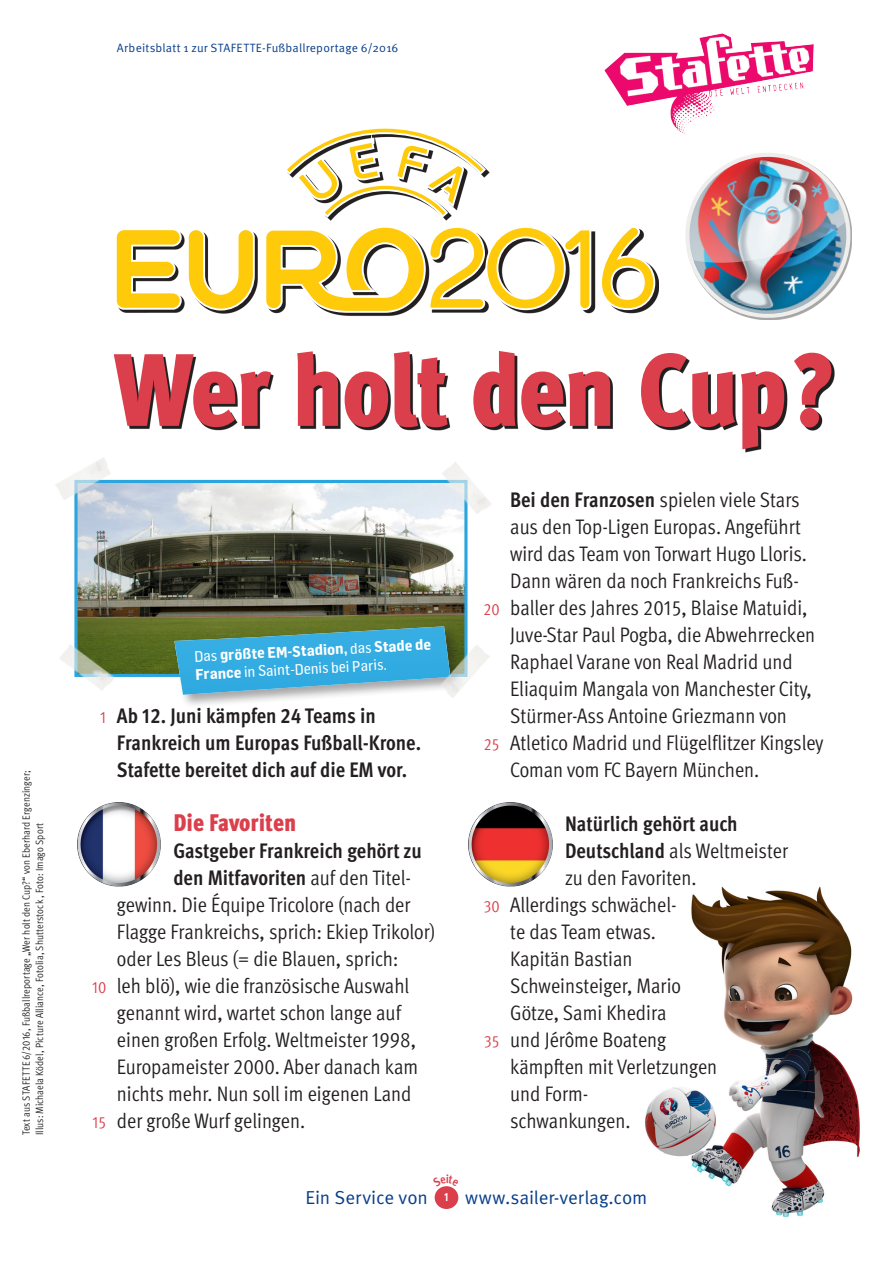
<style>
.page{position:relative;width:893px;height:1263px;background:#fff}
.page>*{position:absolute;margin:0;border:0;box-sizing:border-box;transform-origin:0 0}
.Soccer_Headline{font:900 102.75px "Meta Cond OT";letter-spacing:-.025em;color:#da3f4b}
.Soccer_ZwiHead{font:900 24px "Meta Cond OT";color:#da3f4b}
.Soccer_Copy{font:21px/27px "Meta Cond OT";color:#231f20}
.Soccer_Vorspann{font:700 21px/27px "Meta Cond OT";color:#231f20}
.Soccer_Copy-2{font:700 21px "Meta Cond OT";color:#231f20}
.Wasserzeiche{font:18.75px "Meta OT";letter-spacing:-.005em;color:#083e89}
.Soccer_Copy_Zeilenzä{font:16.5px "Meta Cond OT";color:#da3f4b}
.Headline{font:700 15px/18px "Flama Semicond";color:#fff}
.Wasserzeiche-2{font:12px "Meta OT";letter-spacing:.015em;color:#083e89}
.t1{font:700 12px "Meta Cond OT";color:#fff}
.Soccer_Bildnachweis{font:10.5px/13.5px "Meta Cond OT";letter-spacing:.01em;color:#231f20}
.s1{font-family:"Flama Semicond Basic";font-weight:400}
.s2{font-weight:400}
.s3{font-weight:700}
</style>
<div class="page">
<img style="left:645px;top:886px;width:215px;height:332px">
<img style="left:685px;top:153px;width:167px;height:167px">
<svg style="left:117px;top:354px;width:717px;height:98px"></svg>
<svg style="left:116px;top:128px;width:540px;height:188px"></svg>
<img style="left:77px;top:802px;width:84px;height:84px">
<img style="left:469px;top:803px;width:83px;height:83px">
<img style="left:78px;top:484px;width:386px;height:189px">
<div style="left:74px;top:480px;width:394px;height:197px;border:3px solid #2ba5de"></div>
<div style="left:173px;top:624px;width:291px;height:85px;background:#231f20;opacity:.4"></div>
<svg style="left:174px;top:626px;width:240px;height:69px;background:#4ca8c5"></svg>
<img style="left:55px;top:441px;width:83px;height:79px">
<img style="left:421px;top:450px;width:88px;height:91px">
<img style="left:414px;top:624px;width:76px;height:85px">
<img style="left:60px;top:634px;width:74px;height:57px">
<div style="left:435px;top:1186px;width:23px;height:23px;background:#da3f4b;border-radius:50%"></div>
<img style="left:595px;top:33px;width:219px;height:113px">
<p class="Wasserzeiche-2" style="left:117px;top:40px;width:283px">Arbeitsblatt 1 zur STAFETTE-Fußballreportage 6/2016</p>
<p class="Soccer_Bildnachweis" style="left:19px;top:1135px;width:367px;rotate:-90deg">Text aus STAFETTE 6/2016, Fußballreportage „Wer holt den Cup?“ von Eberhard Ergenzinger;<br>Illus: Michaela Ködel, Picture Alliance, Fotolia, Shutterstock , Foto: Imago Sport</p>
<p class="Soccer_Headline" style="left:114px;top:324px;width:724px">Wer holt den Cup?</p>
<p class="Soccer_Copy_Zeilenzä" style="left:100px;top:707px;width:8px">1</p>
<p class="Soccer_Copy_Zeilenzä" style="left:92px;top:977px;width:16px">10</p>
<p class="Soccer_Copy_Zeilenzä" style="left:93px;top:1112px;width:15px">15</p>
<p class="Headline" style="left:194px;top:647px;width:238px;rotate:-3deg"><span class="s1">Das</span> größte EM-Stadion, <span class="s1">das</span> Stade de<br>France <span class="s1">in Saint-Denis bei Paris.</span></p>
<p class="Soccer_Vorspann" style="left:117px;top:702px;width:306px">Ab 12. Juni kämpfen 24 Teams in<br>Frankreich um Europas Fußball-Krone.<br>Stafette bereitet dich auf die EM vor.</p>
<p class="Soccer_ZwiHead" style="left:173px;top:807px;width:125px">Die Favoriten</p>
<p class="Soccer_Copy-2" style="left:173px;top:837px;width:250px">Gastgeber Frankreich gehört zu</p>
<p class="Soccer_Copy-2" style="left:173px;top:864px;width:239px">den Mitfavoriten <span class="s2">auf den Titel-</span></p>
<p class="Soccer_Copy" style="left:117px;top:890px;width:295px">gewinn. Die Équipe Tricolore (nach der</p>
<p class="Soccer_Copy" style="left:117px;top:917px;width:320px">Flagge Frankreichs, sprich: Ekiep Trikolor)</p>
<p class="Soccer_Copy" style="left:117px;top:944px;width:283px">oder Les Bleus (= die Blauen, sprich:</p>
<p class="Soccer_Copy" style="left:117px;top:971px;width:294px">leh blö), wie die französische Auswahl</p>
<p class="Soccer_Copy" style="left:117px;top:998px;width:286px">genannt wird, wartet schon lange auf</p>
<p class="Soccer_Copy" style="left:117px;top:1025px;width:301px">einen großen Erfolg. Weltmeister 1998,</p>
<p class="Soccer_Copy" style="left:117px;top:1052px;width:303px">Europameister 2000. Aber danach kam</p>
<p class="Soccer_Copy" style="left:117px;top:1079px;width:296px">nichts mehr. Nun soll im eigenen Land</p>
<p class="Soccer_Copy" style="left:117px;top:1106px;width:190px">der große Wurf gelingen.</p>
<p class="Soccer_Copy_Zeilenzä" style="left:483px;top:599px;width:18px">20</p>
<p class="Soccer_Copy_Zeilenzä" style="left:484px;top:734px;width:17px">25</p>
<p class="Soccer_Copy_Zeilenzä" style="left:483px;top:896px;width:18px">30</p>
<p class="Soccer_Copy_Zeilenzä" style="left:484px;top:1031px;width:17px">35</p>
<p class="Soccer_Copy" style="left:510px;top:485px;width:315px"><span class="s3">Bei den Franzosen</span> spielen viele Stars aus den Top-Ligen Europas. Angeführt wird das Team von Torwart Hugo Lloris.<br>Dann wären da noch Frankreichs Fuß&shy;baller des Jahres 2015, Blaise Matuidi, Juve-Star Paul Pogba, die Abwehrrecken Raphael Varane von Real Madrid und Eliaquim Mangala von Manchester City, Stürmer-Ass Antoine Griezmann von Atletico Madrid und Flügelflitzer Kingsley Coman vom FC Bayern München.</p>
<p class="Soccer_Copy-2" style="left:565px;top:810px;width:174px">Natürlich gehört auch</p>
<p class="Soccer_Copy" style="left:565px;top:836px;width:225px"><span class="s3">Deutschland</span> als Weltmeister</p>
<p class="Soccer_Copy" style="left:565px;top:863px;width:133px">zu den Favoriten.</p>
<p class="Soccer_Copy" style="left:510px;top:890px;width:168px">Allerdings schwächel-</p>
<p class="Soccer_Copy" style="left:510px;top:917px;width:147px">te das Team etwas.</p>
<p class="Soccer_Copy" style="left:510px;top:944px;width:124px">Kapitän Bastian</p>
<p class="Soccer_Copy" style="left:510px;top:971px;width:172px">Schweinsteiger, Mario</p>
<p class="Soccer_Copy" style="left:510px;top:998px;width:158px">Götze, Sami Khedira</p>
<p class="Soccer_Copy" style="left:510px;top:1025px;width:157px">und Jérôme Boateng</p>
<p class="Soccer_Copy" style="left:510px;top:1052px;width:209px">kämpften mit Verletzungen</p>
<p class="Soccer_Copy" style="left:510px;top:1079px;width:78px">und Form-</p>
<p class="Soccer_Copy" style="left:510px;top:1106px;width:122px">schwankungen.</p>
<p class="Wasserzeiche" style="left:305px;top:1186px;width:124px">Ein Service von</p>
<p class="t1" style="left:444px;top:1189px;width:6px">1</p>
<p class="Wasserzeiche" style="left:465px;top:1186px;width:184px">www.sailer-verlag.com</p>
</div>
